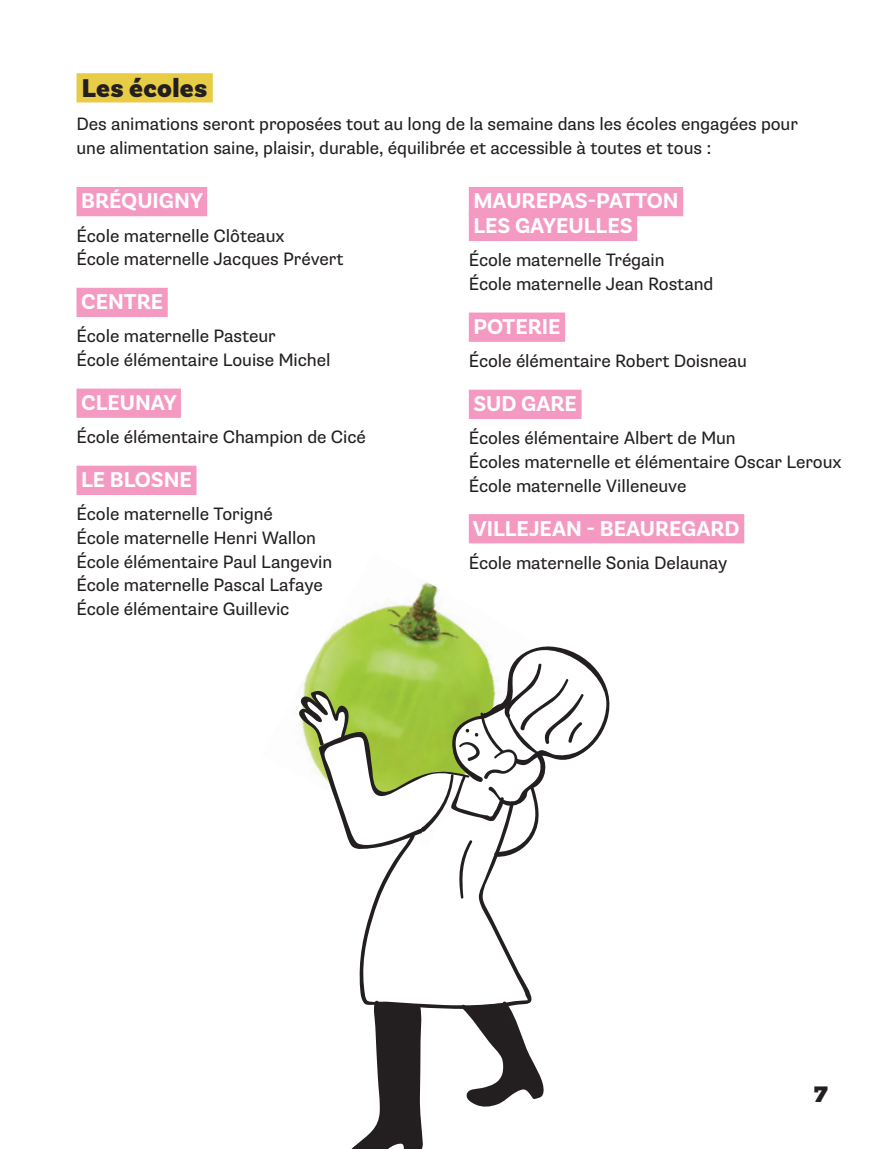
<style>
.page{position:relative;width:893px;height:1149px;background:#fff}
.page>*{position:absolute;margin:0;border:0;box-sizing:border-box;transform-origin:0 0}
.t1{font:900 27px "Basic Sans";letter-spacing:.01em;color:#231f20}
.t2{font:700 22.5px/24.8px "Basic Sans";color:#fff}
.t3{font:900 22.5px "Supria Sans";color:#231f20}
.t4{font:18px/23.6px "Supria Sans";letter-spacing:-.005em;color:#231f20}
</style>
<div class="page">
<img style="left:345px;top:582px;width:112px;height:42px">
<svg style="left:298px;top:624px;width:312px;height:524px"></svg>
<div style="left:77px;top:73px;width:136px;height:29px;background:#e8cc46"></div>
<div style="left:77px;top:187px;width:130px;height:29px;background:#f499c2"></div>
<div style="left:77px;top:288px;width:91px;height:29px;background:#f499c2"></div>
<div style="left:77px;top:388px;width:104px;height:29px;background:#f499c2"></div>
<div style="left:77px;top:465px;width:119px;height:30px;background:#f499c2"></div>
<div style="left:469px;top:187px;width:214px;height:29px;background:#f499c2"></div>
<div style="left:469px;top:212px;width:168px;height:29px;background:#f499c2"></div>
<div style="left:469px;top:312px;width:96px;height:30px;background:#f499c2"></div>
<div style="left:469px;top:389px;width:112px;height:30px;background:#f499c2"></div>
<div style="left:469px;top:514px;width:275px;height:29px;background:#f499c2"></div>
<h1 class="t1" style="left:82px;top:71px;width:127px">Les écoles</h1>
<p class="t4" style="left:77px;top:112px;width:723px">Des animations seront proposées tout au long de la semaine dans les écoles engagées pour une alimentation saine, plaisir, durable, équilibrée et accessible à toutes et tous :</p>
<p class="t2" style="left:81px;top:189px;width:124px">BRÉQUIGNY</p>
<p class="t4" style="left:77px;top:224px;width:269px">École maternelle Clôteaux<br>École maternelle Jacques Prévert</p>
<p class="t2" style="left:81px;top:289px;width:84px">CENTRE</p>
<p class="t4" style="left:77px;top:324px;width:255px">École maternelle Pasteur<br>École élémentaire Louise Michel</p>
<p class="t2" style="left:81px;top:390px;width:97px">CLEUNAY</p>
<p class="t4" style="left:77px;top:425px;width:291px">École élémentaire Champion de Cicé</p>
<p class="t2" style="left:81px;top:467px;width:112px">LE BLOSNE</p>
<p class="t4" style="left:77px;top:502px;width:257px">École maternelle Torigné<br>École maternelle Henri Wallon<br>École élémentaire Paul Langevin<br>École maternelle Pascal Lafaye<br>École élémentaire Guillevic</p>
<p class="t2" style="left:473px;top:189px;width:207px">MAUREPAS-PATTON<br>LES GAYEULLES</p>
<p class="t4" style="left:469px;top:249px;width:246px">École maternelle Trégain<br>École maternelle Jean Rostand</p>
<p class="t2" style="left:473px;top:314px;width:89px">POTERIE</p>
<p class="t4" style="left:469px;top:349px;width:280px">École élémentaire Robert Doisneau</p>
<p class="t2" style="left:473px;top:391px;width:105px">SUD GARE</p>
<p class="t4" style="left:469px;top:426px;width:374px">Écoles élémentaire Albert de Mun<br>Écoles maternelle et élémentaire Oscar Leroux<br>École maternelle Villeneuve</p>
<p class="t2" style="left:473px;top:515px;width:268px">VILLEJEAN - BEAUREGARD</p>
<p class="t4" style="left:469px;top:551px;width:260px">École maternelle Sonia Delaunay</p>
<p class="t3" style="left:814px;top:1079px;width:16px">7</p>
</div>
